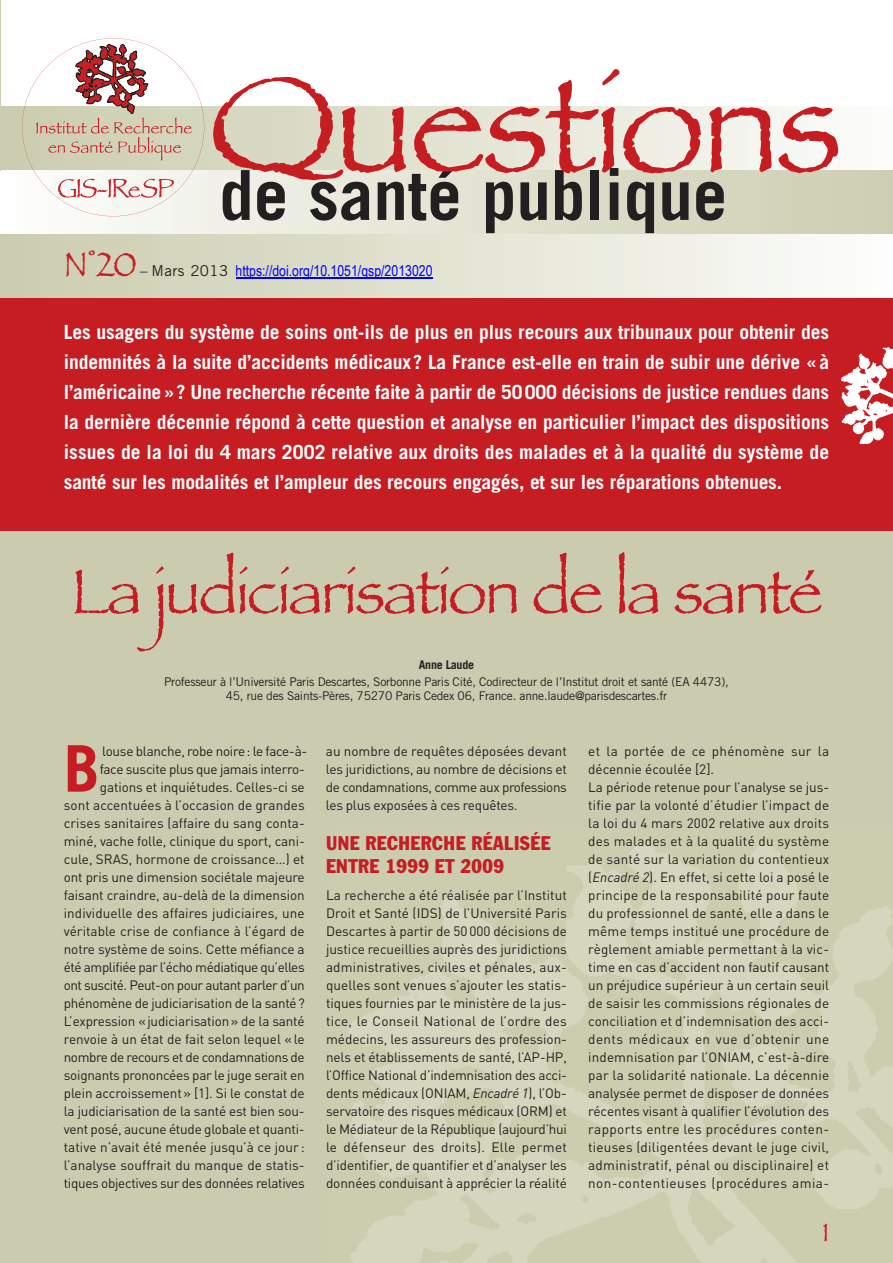
<style>
.page{position:relative;width:893px;height:1263px;background:#fff}
.page>*{position:absolute;margin:0;border:0;box-sizing:border-box;transform-origin:0 0}
.t1{font:142.5px "Papyrus";letter-spacing:-.025em;color:#c61d23}
.t2{font:700 69px "Trade Gothic LT Std";color:#231f20}
.t3{font:64.5px "Papyrus";letter-spacing:-.035em;color:#c61d23}
.t4{font:700 64.35px "Trade Gothic LT Std";color:#c61d23}
.t5{font:36px "Papyrus";color:#c61d23}
.t6{font:27px "Papyrus";color:#c61d23}
.t7{font:700 19.5px/30px "Trade Gothic LT Std";letter-spacing:-.005em;color:#fff;text-align:justify}
.t8{font:condensed 19.5px/22.5px "Franklin Gothic Std";letter-spacing:.025em;color:#c61d23}
.t9{font:15px "Arial Narrow";color:#00f}
.t10{font:15px "Trade Gothic LT Std";letter-spacing:.03em;color:#231f20}
.t11{font:13.5px/18px "DIN";color:#231f20;text-align:justify}
.t12{font:12px/13.5px "Trade Gothic LT Std";letter-spacing:-.02em;color:#231f20;text-align:center}
.t13{font:700 12px "Trade Gothic LT Std";letter-spacing:-.015em;color:#231f20}
.s1{font-style:italic}
</style>
<div class="page">
<div style="left:0;top:298px;width:893px;height:965px;background:#cbccaf"></div>
<img style="left:348px;top:844px;width:545px;height:419px">
<svg style="left:1px;top:106px;width:814px;height:64px;background:#e5e5d6"></svg>
<div style="left:0;top:234px;width:893px;height:64px;background:linear-gradient(to right,#cacbad,#fdfdfb)"></div>
<div style="left:0;top:170px;width:893px;height:64px;background:linear-gradient(to right,#fdfdfc,#cccdaf)"></div>
<div style="left:0;top:298px;width:893px;height:232px;background:#c61d23"></div>
<img style="left:841px;top:347px;width:52px;height:98px">
<hr style="left:0;top:0;width:1px;height:170px;background:#cbccb0">
<svg style="left:22px;top:38px;width:182px;height:178px"></svg>
<hr style="left:0;top:892px;width:1px;height:36px;background:#c61d23">
<hr style="left:236px;top:278px;width:196px;height:1px;background:#00f">
<h1 class="t1" style="left:208px;top:38px;width:636px">Questions</h1>
<h2 class="t2" style="left:219px;top:170px;width:509px">de santé publique</h2>
<h3 class="t5" style="left:64px;top:242px;width:75px">N°20</h3>
<p class="t10" style="left:140px;top:265px;width:90px">– Mars 2013</p>
<p class="t9" style="left:236px;top:259px;width:198px">https://doi.org/10.1051/qsp/2013020</p>
<p class="t7" style="left:64px;top:319px;width:767px">Les usagers du système de soins ont-ils de plus en plus recours aux tribunaux pour obtenir des indemnités à la suite d’accidents médicaux? La France est-elle en train de subir une dérive «à l’américaine»? Une recherche récente faite à partir de 50000 décisions de justice rendues dans la dernière décennie répond à cette question et analyse en particulier l’impact des dispositions issues de la loi du 4 mars 2002 relative aux droits des malades et à la qualité du système de santé sur les modalités et l’ampleur des recours engagés, et sur les réparations obtenues.</p>
<h3 class="t3" style="left:70px;top:553px;width:754px">La judiciarisation de la santé</h3>
<p class="t13" style="left:419px;top:660px;width:57px">Anne Laude</p>
<p class="t12" style="left:164px;top:676px;width:566px">Professeur à l’Université Paris Descartes, Sorbonne Paris Cité, Codirecteur de l’Institut droit et santé (EA 4473),<br>45, rue des Saints-Pères, 75270 Paris Cedex 06, France. anne.laude@parisdescartes.fr</p>
<h3 class="t4" style="left:64px;top:745px;width:37px">B</h3>
<p class="t11" style="left:64px;top:742px;width:245px;text-align:right">louse blanche, robe noire: le face-à-<br>face suscite plus que jamais interro&shy;gations et inquiétudes. Celles-ci se<br>sont accentuées à l’occasion de grandes crises sanitaires (affaire du sang conta&shy;miné, vache folle, clinique du sport, cani&shy;cule, SRAS, hormone de croissance…) et ont pris une dimension sociétale majeure faisant craindre, au-delà de la dimension individuelle des affaires judiciaires, une véritable crise de confiance à l’égard de notre système de soins. Cette méfiance a été amplifiée par l’écho médiatique qu’elles ont suscité. Peut-on pour autant parler d’un phénomène de judiciarisation de la santé?<br>L’expression «judiciarisation» de la santé renvoie à un état de fait selon lequel « le nombre de recours et de condamnations de soignants prononcées par le juge serait en plein accroissement» [1]. Si le constat de la judiciarisation de la santé est bien sou&shy;vent posé, aucune étude globale et quanti&shy;tative n’avait été menée jusqu’à ce jour : l’analyse souffrait du manque de statis&shy;tiques objectives sur des données relatives</p>
<p class="t11" style="left:326px;top:742px;width:242px">au nombre de requêtes déposées devant les juridictions, au nombre de décisions et de condamnations, comme aux professions les plus exposées à ces requêtes.</p>
<h3 class="t8" style="left:326px;top:833px;width:226px">UNE RECHERCHE RÉALISÉE<br>ENTRE 1999 ET 2009</h3>
<p class="t11" style="left:326px;top:886px;width:243px">La recherche a été réalisée par l’Institut Droit et Santé (IDS) de l’Université Paris Descartes à partir de 50 000 décisions de justice recueillies auprès des juridictions administratives, civiles et pénales, aux&shy;quelles sont venues s’ajouter les statis&shy;tiques fournies par le ministère de la jus&shy;tice, le Conseil National de l’ordre des médecins, les assureurs des profession&shy;nels et établissements de santé, l’AP-HP, l’Office National d’indemnisation des acci&shy;dents médicaux (ONIAM, <span class="s1">Encadré 1</span>), l’Ob&shy;servatoire des risques médicaux (ORM) et le Médiateur de la République (aujourd’hui le défenseur des droits). Elle permet d’identifier, de quantifier et d’analyser les données conduisant à apprécier la réalité</p>
<p class="t11" style="left:588px;top:742px;width:243px;text-align:left">et la portée de ce phénomène sur la décennie écoulée [2].<br>La période retenue pour l’analyse se jus&shy;tifie par la volonté d’étudier l’impact de la loi du 4 mars 2002 relative aux droits des malades et à la qualité du système de santé sur la variation du contentieux (<span class="s1">Encadré 2</span>). En effet, si cette loi a posé le principe de la responsabilité pour faute du professionnel de santé, elle a dans le même temps institué une procédure de règlement amiable permettant à la vic&shy;time en cas d’accident non fautif causant un préjudice supérieur à un certain seuil de saisir les commissions régionales de conciliation et d’indemnisation des acci&shy;dents médicaux en vue d’obtenir une indemnisation par l’ONIAM, c’est-à-dire par la solidarité nationale. La décennie analysée permet de disposer de données récentes visant à qualifier l’évolution des rapports entre les procédures conten&shy;tieuses (diligentées devant le juge civil, administratif, pénal ou disciplinaire) et non-contentieuses (procédures amia-</p>
<h3 class="t6" style="left:822px;top:1216px;width:8px">1</h3>
</div>
